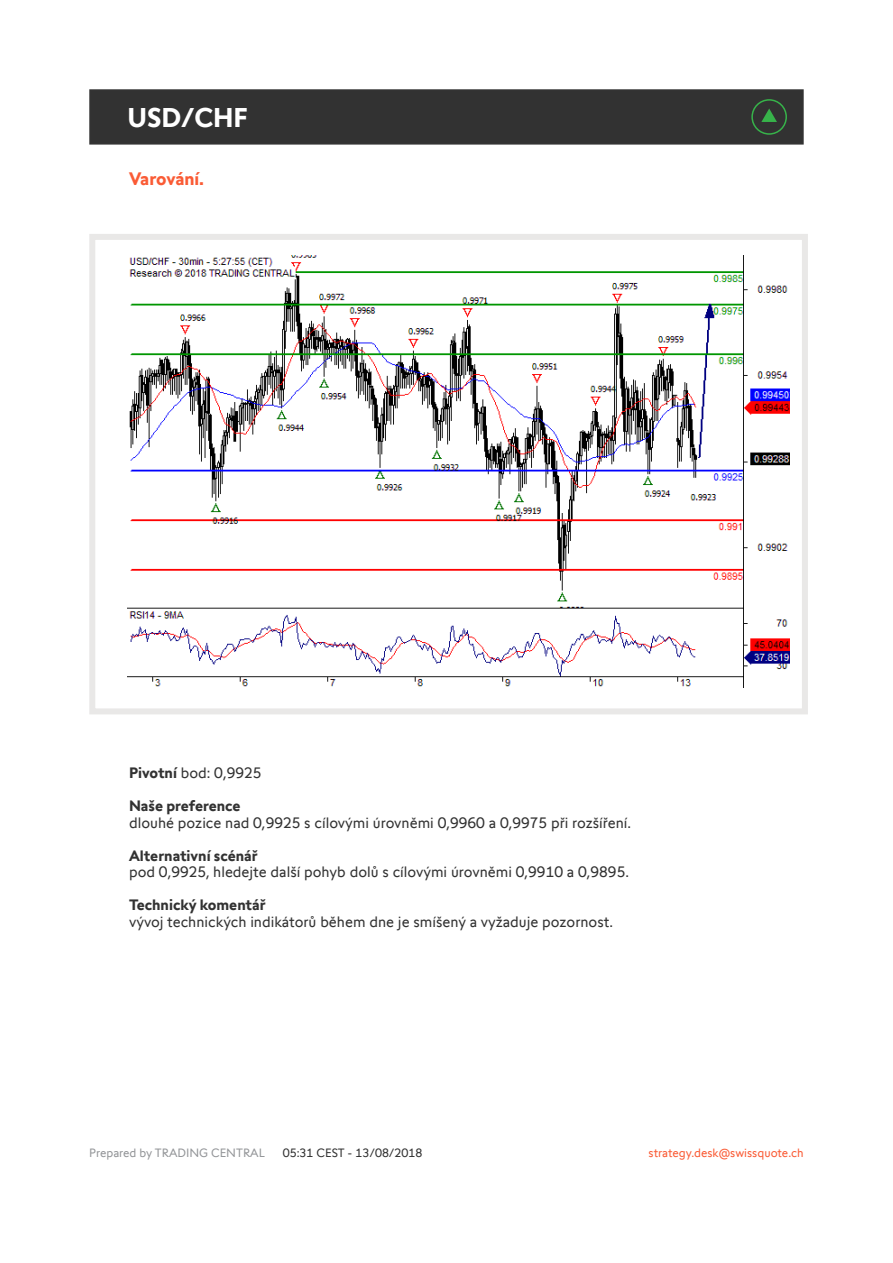
<style>
.page{position:relative;width:893px;height:1263px;background:#fff}
.page>*{position:absolute;margin:0;border:0;box-sizing:border-box;transform-origin:0 0}
.t1{font:700 27px "Swissquote CT";color:#fff}
.t2{font:700 18px "Swissquote CT";letter-spacing:-.005em;color:#fa5b35}
.t3{font:15px "Swissquote CT";color:#323232}
.t4{font:700 15px "Swissquote CT";color:#323232}
.t5{font:12px "Swissquote CT";color:#fa5b35}
.t6{font:12px "Swissquote CT";color:#939598}
.t7{font:12px "Swissquote CT";color:#323232}
.s1{font-weight:700}
</style>
<div class="page">
<div style="left:89px;top:234px;width:719px;height:480px;border:6px solid #e9e8e7"></div>
<div style="left:89px;top:89px;width:715px;height:56px;background:#323232;border:2px solid #323232"></div>
<img style="left:128px;top:255px;width:661px;height:432px">
<svg style="left:751px;top:99px;width:36px;height:36px"></svg>
<h1 class="t1" style="left:128px;top:101px;width:122px">USD/CHF</h1>
<p class="t2" style="left:129px;top:168px;width:77px">Varování.</p>
<p class="t3" style="left:129px;top:764px;width:134px"><span class="s1">Pivotní</span> bod: 0,9925</p>
<p class="t4" style="left:129px;top:797px;width:113px">Naše preference</p>
<p class="t3" style="left:129px;top:814px;width:503px">dlouhé pozice nad 0,9925 s cílovými úrovněmi 0,9960 a 0,9975 při rozšíření.</p>
<p class="t4" style="left:129px;top:846px;width:130px">Alternativní scénář</p>
<p class="t3" style="left:129px;top:863px;width:501px">pod 0,9925, hledejte další pohyb dolů s cílovými úrovněmi 0,9910 a 0,9895.</p>
<p class="t4" style="left:129px;top:896px;width:138px">Technický komentář</p>
<p class="t3" style="left:129px;top:913px;width:485px">vývoj technických indikátorů během dne je smíšený a vyžaduje pozornost.</p>
<p class="t6" style="left:89px;top:1145px;width:177px">Prepared by TRADING CENTRAL</p>
<p class="t7" style="left:283px;top:1145px;width:141px">05:31 CEST - 13/08/2018</p>
<p class="t5" style="left:649px;top:1145px;width:157px">strategy.desk@swissquote.ch</p>
</div>
